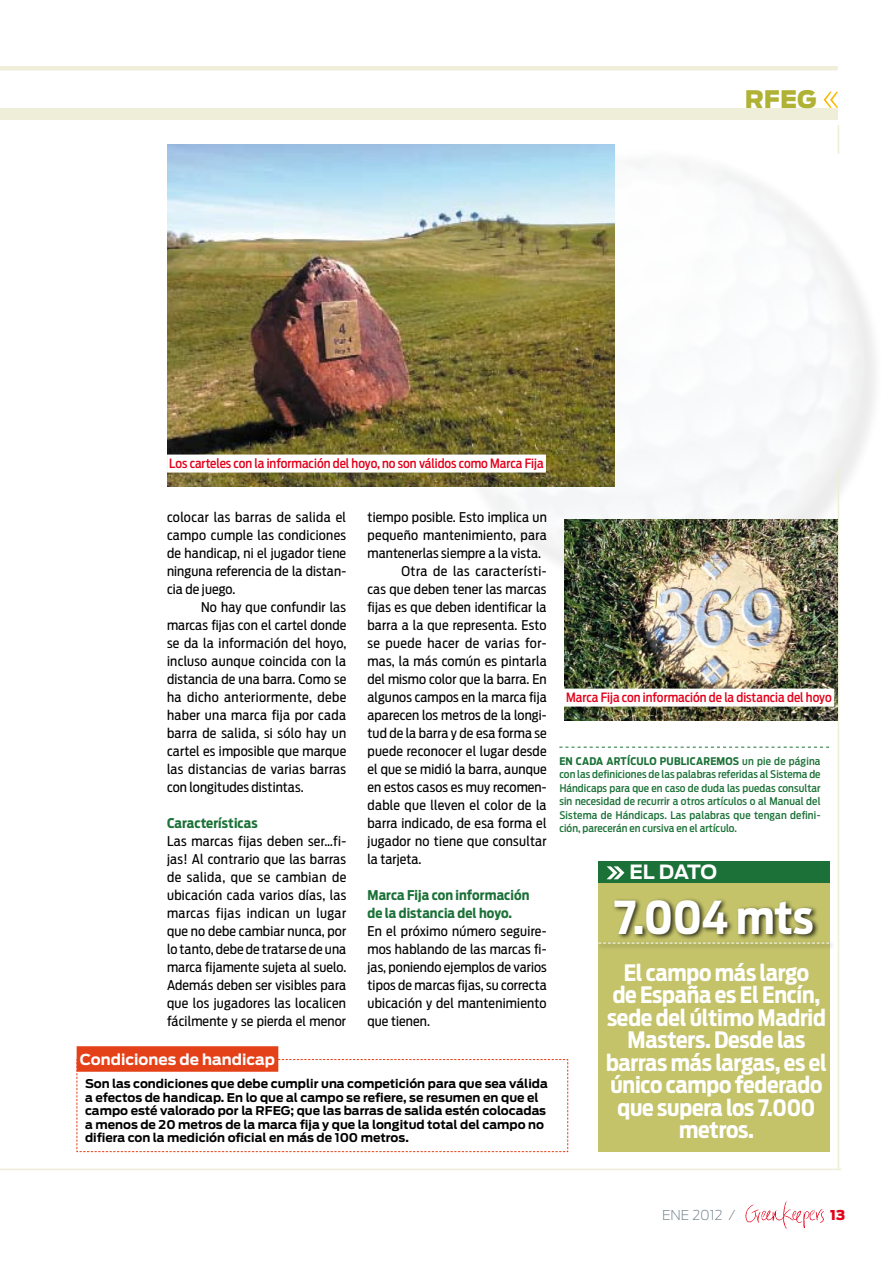
<style>
.page{position:relative;width:893px;height:1263px;background:#fff}
.page>*{position:absolute;margin:0;border:0;box-sizing:border-box;transform-origin:0 0}
.t1{font:700 45px "Antenna Cond";color:#fff}
.t2{font:900 24px "Antenna";color:#afb234}
.t3{font:700 22.5px/22.5px "Antenna Cond";letter-spacing:-.01em;color:#fff;text-align:center}
.t4{font:700 19.5px "Antenna";letter-spacing:-.025em;color:#fff}
.t5{font:700 15px "Antenna";color:#fff}
.t6{font:200 13.5px "Antenna";color:#697c86}
.t7{font:900 13.5px "Antenna";color:#e2001a}
.t8{font:13.35px/18px "Antenna Cond";letter-spacing:.01em;color:#000;text-align:justify}
.t9{font:700 13.35px/18px "Antenna Cond";letter-spacing:.005em;color:#1b7137}
.t10{font:13.35px "Antenna Cond";letter-spacing:.03em;color:#000}
.t11{font:500 12.75px "Antenna Cond";color:#e2001a}
.t12{font:700 12px/13.5px "Antenna";color:#000}
.t13{font:500 10.5px/13.5px "Antenna Cond";letter-spacing:.005em;color:#1b7137;text-align:justify}
.s1{font-weight:700}
</style>
<div class="page">
<img style="left:745px;top:1201px;width:79px;height:28px">
<div style="left:437px;top:150px;width:447px;height:448px;background:#000;opacity:.75"></div>
<img style="left:436px;top:149px;width:429px;height:429px">
<svg style="left:559px;top:747px;width:270px;height:1px"></svg>
<svg style="left:838px;top:125px;width:1px;height:29px"></svg>
<hr style="left:838px;top:468px;width:1px;height:702px;background:#efefd9">
<hr style="left:0;top:1169px;width:841px;height:1px;background:#efefd9">
<div style="left:0;top:108px;width:838px;height:11px;background:#efefd9"></div>
<div style="left:0;top:66px;width:838px;height:5px;background:#efefd9"></div>
<div style="left:598px;top:879px;width:231px;height:273px;background:#c4c36a"></div>
<div style="left:596px;top:898px;width:239px;height:52px;background:#000;opacity:.75"></div>
<svg style="left:598px;top:942px;width:231px;height:1px"></svg>
<div style="left:598px;top:862px;width:231px;height:21px;background:#1b7137"></div>
<svg style="left:607px;top:866px;width:17px;height:13px"></svg>
<svg style="left:824px;top:92px;width:14px;height:16px"></svg>
<img style="left:167px;top:144px;width:447px;height:342px">
<div style="left:167px;top:455px;width:379px;height:18px;background:#fff"></div>
<svg style="left:76px;top:1059px;width:492px;height:93px"></svg>
<div style="left:77px;top:1046px;width:201px;height:26px;background:#e54119"></div>
<img style="left:564px;top:520px;width:274px;height:200px">
<div style="left:564px;top:689px;width:270px;height:18px;background:#fff"></div>
<h2 class="t2" style="left:745px;top:85px;width:73px">RFEG</h2>
<p class="t11" style="left:169px;top:456px;width:376px">Los carteles con la información del hoyo, no son válidos como Marca Fija</p>
<p class="t8" style="left:167px;top:508px;width:181px">colocar las barras de salida el campo cumple las condiciones de handicap, ni el jugador tiene ninguna referencia de la distan&shy;cia de juego.</p>
<p class="t8" style="left:167px;top:598px;width:181px;text-indent:34px">No hay que confundir las marcas fijas con el cartel donde se da la información del hoyo, incluso aunque coincida con la distancia de una barra. Como se ha dicho anteriormente, debe haber una marca fija por cada barra de salida, si sólo hay un cartel es imposible que marque las distancias de varias barras con longitudes distintas.</p>
<p class="t9" style="left:167px;top:814px;width:92px">Características</p>
<p class="t8" style="left:167px;top:832px;width:181px">Las marcas fijas deben ser…fi&shy;jas! Al contrario que las barras de salida, que se cambian de ubicación cada varios días, las marcas fijas indican un lugar que no debe cambiar nunca, por lo tanto, debe de tratarse de una marca fijamente sujeta al suelo.<br>Además deben ser visibles para que los jugadores las localicen fácilmente y se pierda el menor</p>
<p class="t8" style="left:367px;top:508px;width:181px">tiempo posible. Esto implica un</p>
<p class="t8" style="left:367px;top:526px;width:181px">pequeño mantenimiento, para</p>
<p class="t8" style="left:367px;top:544px;width:175px">mantenerlas siempre a la vista.</p>
<p class="t10" style="left:402px;top:563px;width:147px">Otra de las característi-</p>
<p class="t8" style="left:367px;top:580px;width:181px">cas que deben tener las marcas</p>
<p class="t8" style="left:367px;top:598px;width:181px">fijas es que deben identificar la</p>
<p class="t8" style="left:367px;top:616px;width:181px">barra a la que representa. Esto</p>
<p class="t10" style="left:367px;top:635px;width:181px">se puede hacer de varias for-</p>
<p class="t8" style="left:367px;top:652px;width:181px">mas, la más común es pintarla</p>
<p class="t8" style="left:367px;top:670px;width:181px">del mismo color que la barra. En</p>
<p class="t8" style="left:367px;top:688px;width:181px">algunos campos en la marca fija</p>
<p class="t8" style="left:367px;top:706px;width:181px">aparecen los metros de la longi-</p>
<p class="t8" style="left:367px;top:724px;width:181px">tud de la barra y de esa forma se</p>
<p class="t8" style="left:367px;top:742px;width:181px">puede reconocer el lugar desde</p>
<p class="t8" style="left:367px;top:760px;width:181px">el que se midió la barra, aunque</p>
<p class="t8" style="left:367px;top:778px;width:181px">en estos casos es muy recomen-</p>
<p class="t8" style="left:367px;top:796px;width:181px">dable que lleven el color de la</p>
<p class="t8" style="left:367px;top:814px;width:181px">barra indicado, de esa forma el</p>
<p class="t8" style="left:367px;top:832px;width:181px">jugador no tiene que consultar</p>
<p class="t8" style="left:367px;top:850px;width:56px">la tarjeta.</p>
<p class="t9" style="left:367px;top:886px;width:163px">Marca Fija con información de la distancia del hoyo.</p>
<p class="t8" style="left:367px;top:922px;width:181px">En el próximo número seguire&shy;mos hablando de las marcas fi&shy;jas, poniendo ejemplos de varios tipos de marcas fijas, su correcta ubicación y del mantenimiento que tienen.</p>
<p class="t5" style="left:80px;top:1050px;width:197px">Condiciones de handicap</p>
<p class="t12" style="left:85px;top:1077px;width:464px">Son las condiciones que debe cumplir una competición para que sea válida a efectos de handicap. En lo que al campo se refiere, se resumen en que el campo esté valorado por la RFEG; que las barras de salida estén colocadas a menos de 20 metros de la marca fija y que la longitud total del campo no difiera con la medición oficial en más de 100 metros.</p>
<p class="t11" style="left:566px;top:690px;width:267px">Marca Fija con información de la distancia del hoyo</p>
<p class="t13" style="left:559px;top:754px;width:263px"><span class="s1">En cada artículo publicaremos</span> un pie de página con las definiciones de las palabras referidas al Sistema de Hándicaps para que en caso de duda las puedas consultar sin necesidad de recurrir a otros artículos o al Manual del Sistema de Hándicaps. Las palabras que tengan defini&shy;ción, parecerán en cursiva en el artículo.</p>
<h3 class="t4" style="left:629px;top:860px;width:89px">EL DATO</h3>
<h1 class="t1" style="left:614px;top:891px;width:201px">7.004 mts</h1>
<h3 class="t3" style="left:606px;top:961px;width:222px">El campo más largo<br>de España es El Encín, sede del último Madrid<br>Masters. Desde las barras más largas, es el único campo federado que supera los 7.000 metros.</h3>
<p class="t6" style="left:662px;top:1207px;width:75px">ENE 2012 /</p>
<p class="t7" style="left:830px;top:1207px;width:16px">13</p>
</div>
